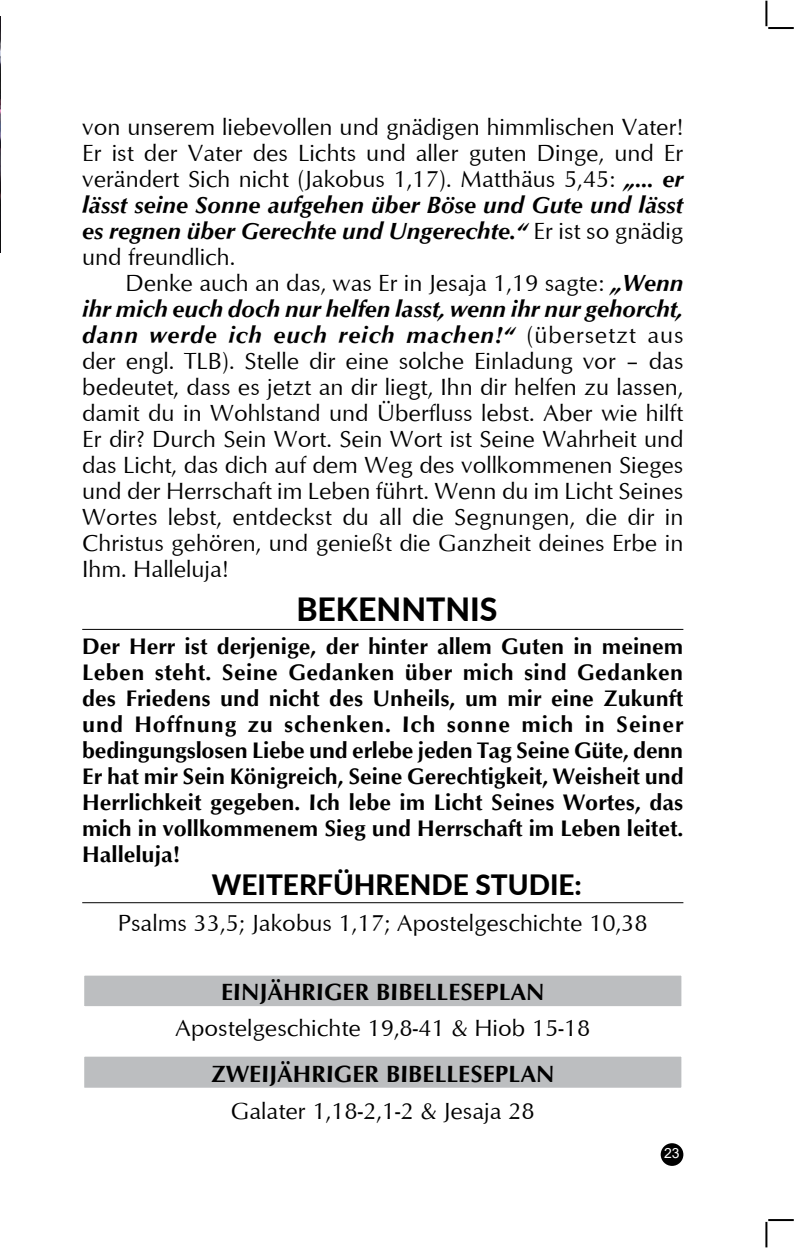
<style>
.page{position:relative;width:794px;height:1248px;background:#fff}
.page>*{position:absolute;margin:0;border:0;box-sizing:border-box;transform-origin:0 0}
.t1{font:900 32px "Lato";color:#000}
.t2{font:900 28px "Lato";color:#000}
.t3{font:24px/26px "Optimum";color:#000;text-align:justify}
.t4{font:700 24px "Optimum";color:#000}
.t5{font:700 23px/26px "Optimum";color:#000;text-align:justify}
.t6{font:14px "Arial";color:#fff}
.s1{font-weight:700;font-style:italic}
</style>
<div class="page">
<div style="left:660px;top:1143px;width:23px;height:22px;background:#000;border-radius:50%"></div>
<hr style="left:768px;top:27px;width:25px;height:2px;background:#000">
<hr style="left:765px;top:1px;width:2px;height:25px;background:#000">
<hr style="left:768px;top:1218px;width:25px;height:2px;background:#000">
<hr style="left:765px;top:1221px;width:2px;height:26px;background:#000">
<div style="left:82px;top:973px;width:601px;height:35px;background:#bcbec0;border:2px solid #fff"></div>
<div style="left:82px;top:1054px;width:601px;height:35px;background:#bcbec0;border:2px solid #fff"></div>
<hr style="left:82px;top:902px;width:601px;height:1px;background:#000">
<hr style="left:82px;top:629px;width:601px;height:1px;background:#000">
<img style="left:0;top:16px;width:1px;height:237px">
<p class="t3" style="left:82px;top:113px;width:602px">von unserem liebevollen und gnädigen himmlischen Vater!<br>Er ist der Vater des Lichts und aller guten Dinge, und Er verändert Sich nicht (Jakobus 1,17). Matthäus 5,45: <span class="s1">„… er lässt seine Sonne aufgehen über Böse und Gute und lässt es regnen über Gerechte und Ungerechte.“</span> Er ist so gnädig und freundlich.</p>
<p class="t3" style="left:82px;top:269px;width:603px;text-indent:43px">Denke auch an das, was Er in Jesaja 1,19 sagte: <span class="s1">„Wenn ihr mich euch doch nur helfen lasst, wenn ihr nur gehorcht, dann werde ich euch reich machen!“</span> (übersetzt aus der engl. TLB). Stelle dir eine solche Einladung vor – das bedeutet, dass es jetzt an dir liegt, Ihn dir helfen zu lassen, damit du in Wohlstand und Überfluss lebst. Aber wie hilft Er dir? Durch Sein Wort. Sein Wort ist Seine Wahrheit und das Licht, das dich auf dem Weg des vollkommenen Sieges und der Herrschaft im Leben führt. Wenn du im Licht Seines Wortes lebst, entdeckst du all die Segnungen, die dir in Christus gehören, und genießt die Ganzheit deines Erbe in Ihm. Halleluja!</p>
<h1 class="t1" style="left:296px;top:586px;width:203px">BEKENNTNIS</h1>
<p class="t5" style="left:82px;top:633px;width:603px">Der Herr ist derjenige, der hinter allem Guten in meinem Leben steht. Seine Gedanken über mich sind Gedanken des Friedens und nicht des Unheils, um mir eine Zukunft und Hoffnung zu schenken. Ich sonne mich in Seiner bedingungslosen Liebe und erlebe jeden Tag Seine Güte, denn Er hat mir Sein Königreich, Seine Gerechtigkeit, Weisheit und Herrlichkeit gegeben. Ich lebe im Licht Seines Wortes, das mich in vollkommenem Sieg und Herrschaft im Leben leitet.<br>Halleluja!</p>
<p class="t2" style="left:212px;top:863px;width:371px">WEITERFÜHRENDE STUDIE:</p>
<p class="t3" style="left:118px;top:908px;width:531px">Psalms 33,5; Jakobus 1,17; Apostelgeschichte 10,38</p>
<p class="t4" style="left:221px;top:978px;width:325px">EINJÄHRIGER BIBELLESEPLAN</p>
<p class="t3" style="left:175px;top:1013px;width:416px">Apostelgeschichte 19,8-41 &amp; Hiob 15-18</p>
<p class="t4" style="left:211px;top:1059px;width:344px">ZWEIJÄHRIGER BIBELLESEPLAN</p>
<p class="t3" style="left:231px;top:1096px;width:305px">Galater 1,18-2,1-2 &amp; Jesaja 28</p>
<p class="t6" style="left:664px;top:1143px;width:17px">23</p>
</div>
